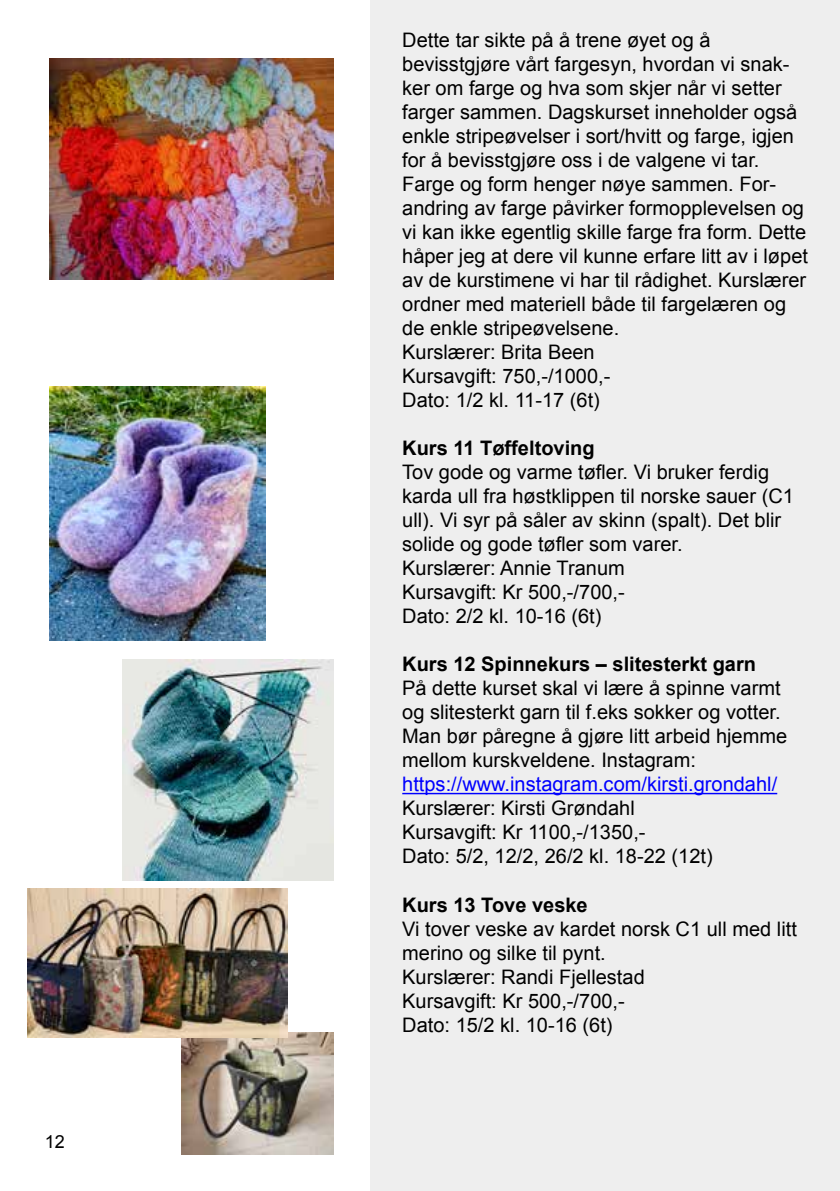
<style>
.page{position:relative;width:840px;height:1191px;background:#fff}
.page>*{position:absolute;margin:0;border:0;box-sizing:border-box;transform-origin:0 0}
.t1{font:20px/24px "Arial";color:#000}
.t2{font:700 20px "Arial";color:#000}
.t3{font:20px "Arial";color:#00f}
.t4{font:18px "Arial";color:#000}
</style>
<div class="page">
<img style="left:181px;top:1032px;width:152px;height:123px">
<div style="left:370px;top:0;width:469px;height:1191px;background:#eee"></div>
<hr style="left:402px;top:793px;width:374px;height:1px;background:#00f">
<img style="left:50px;top:58px;width:283px;height:221px">
<img style="left:50px;top:386px;width:215px;height:255px">
<img style="left:122px;top:659px;width:211px;height:221px">
<img style="left:27px;top:889px;width:261px;height:148px">
<p class="t4" style="left:45px;top:1130px;width:22px">12</p>
<p class="t1" style="left:402px;top:28px;width:407px">Dette tar sikte på å trene øyet og å bevisstgjøre vårt fargesyn, hvordan vi snak&shy;ker om farge og hva som skjer når vi setter farger sammen. Dagskurset inneholder også enkle stripeøvelser i sort/hvitt og farge, igjen for å bevisstgjøre oss i de valgene vi tar.<br>Farge og form henger nøye sammen. For&shy;andring av farge påvirker formopplevelsen og vi kan ikke egentlig skille farge fra form. Dette håper jeg at dere vil kunne erfare litt av i løpet av de kurstimene vi har til rådighet. Kurslærer ordner med materiell både til fargelæren og de enkle stripeøvelsene.<br>Kurslærer: Brita Been<br>Kursavgift: 750,-/1000,-<br>Dato: 1/2 kl. 11-17 (6t)</p>
<p class="t2" style="left:402px;top:435px;width:194px">Kurs 11 Tøffeltoving</p>
<p class="t1" style="left:402px;top:460px;width:393px">Tov gode og varme tøfler. Vi bruker ferdig karda ull fra høstklippen til norske sauer (C1 ull). Vi syr på såler av skinn (spalt). Det blir solide og gode tøfler som varer.<br>Kurslærer: Annie Tranum<br>Kursavgift: Kr 500,-/700,-<br>Dato: 2/2 kl. 10-16 (6t)</p>
<p class="t2" style="left:402px;top:651px;width:355px">Kurs 12 Spinnekurs – slitesterkt garn</p>
<p class="t1" style="left:402px;top:676px;width:386px">På dette kurset skal vi lære å spinne varmt og slitesterkt garn til f.eks sokker og votter.<br>Man bør påregne å gjøre litt arbeid hjemme mellom kurskveldene. Instagram:</p>
<p class="t3" style="left:402px;top:771px;width:376px">https://www.instagram.com/kirsti.grondahl/</p>
<p class="t1" style="left:402px;top:796px;width:312px">Kurslærer: Kirsti Grøndahl<br>Kursavgift: Kr 1100,-/1350,-<br>Dato: 5/2, 12/2, 26/2 kl. 18-22 (12t)</p>
<p class="t2" style="left:402px;top:891px;width:187px">Kurs 13 Tove veske</p>
<p class="t1" style="left:402px;top:916px;width:396px">Vi tover veske av kardet norsk C1 ull med litt merino og silke til pynt.<br>Kurslærer: Randi Fjellestad<br>Kursavgift: Kr 500,-/700,-<br>Dato: 15/2 kl. 10-16 (6t)</p>
</div>
